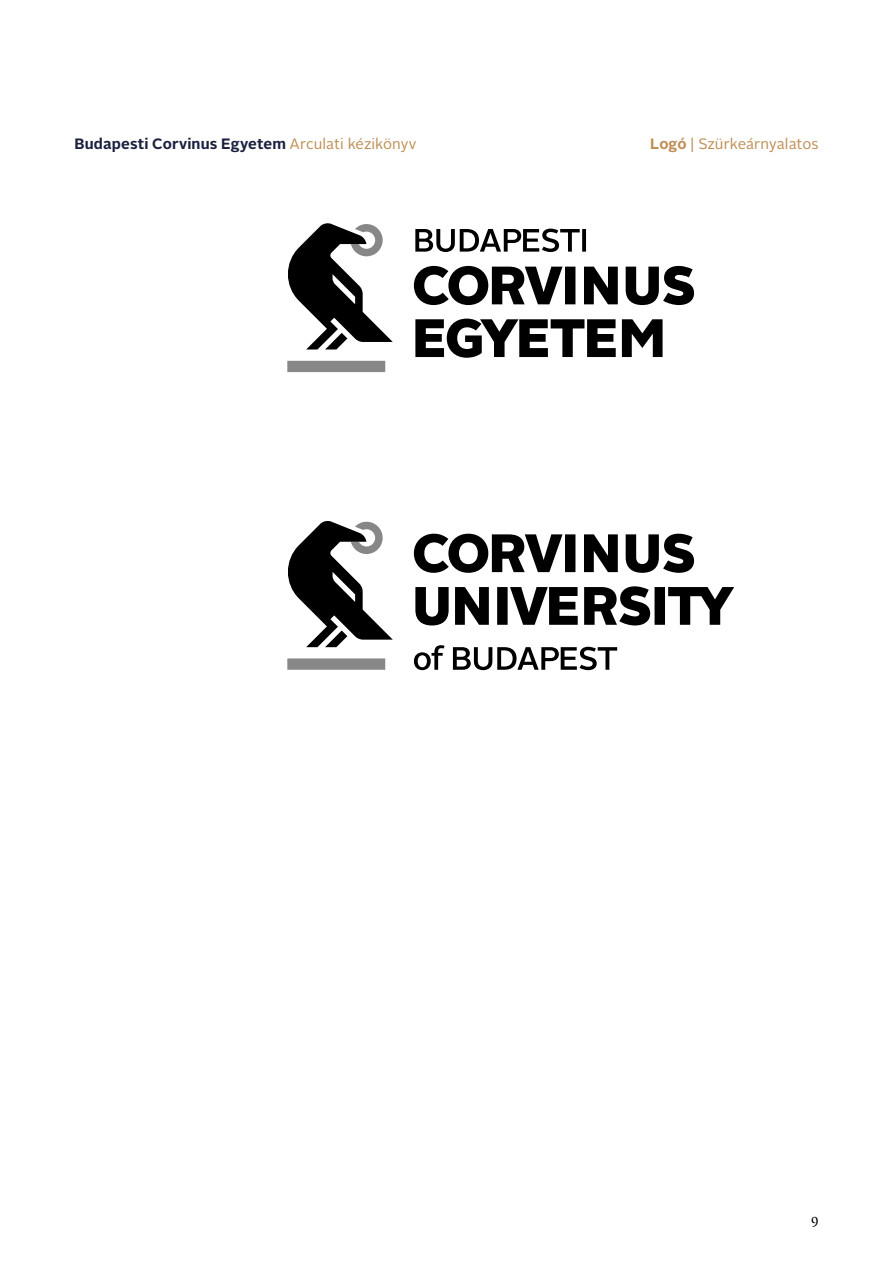
<style>
.page{position:relative;width:893px;height:1263px;background:#fff}
.page>*{position:absolute;margin:0;border:0;box-sizing:border-box;transform-origin:0 0}
.t1{font:700 15px "Alright Sans";letter-spacing:.01em;color:#1b213e}
.t2{font:15px "Alright Sans";color:#be8f55}
.t3{font:15px "Calluna";color:#000}
.s1{font-weight:400;color:#be8f55}
.s2{font-weight:700}
</style>
<div class="page">
<svg style="left:414px;top:645px;width:203px;height:25px"></svg>
<svg style="left:414px;top:534px;width:320px;height:91px"></svg>
<svg style="left:287px;top:521px;width:106px;height:149px"></svg>
<svg style="left:414px;top:266px;width:280px;height:92px"></svg>
<svg style="left:415px;top:229px;width:171px;height:23px"></svg>
<svg style="left:287px;top:223px;width:106px;height:149px"></svg>
<p class="t1" style="left:74px;top:133px;width:344px">Budapesti Corvinus Egyetem <span class="s1">Arculati kézikönyv</span></p>
<p class="t2" style="left:650px;top:133px;width:170px"><span class="s2">Logó</span> | Szürkeárnyalatos</p>
<p class="t3" style="left:811px;top:1209px;width:9px">9</p>
</div>
